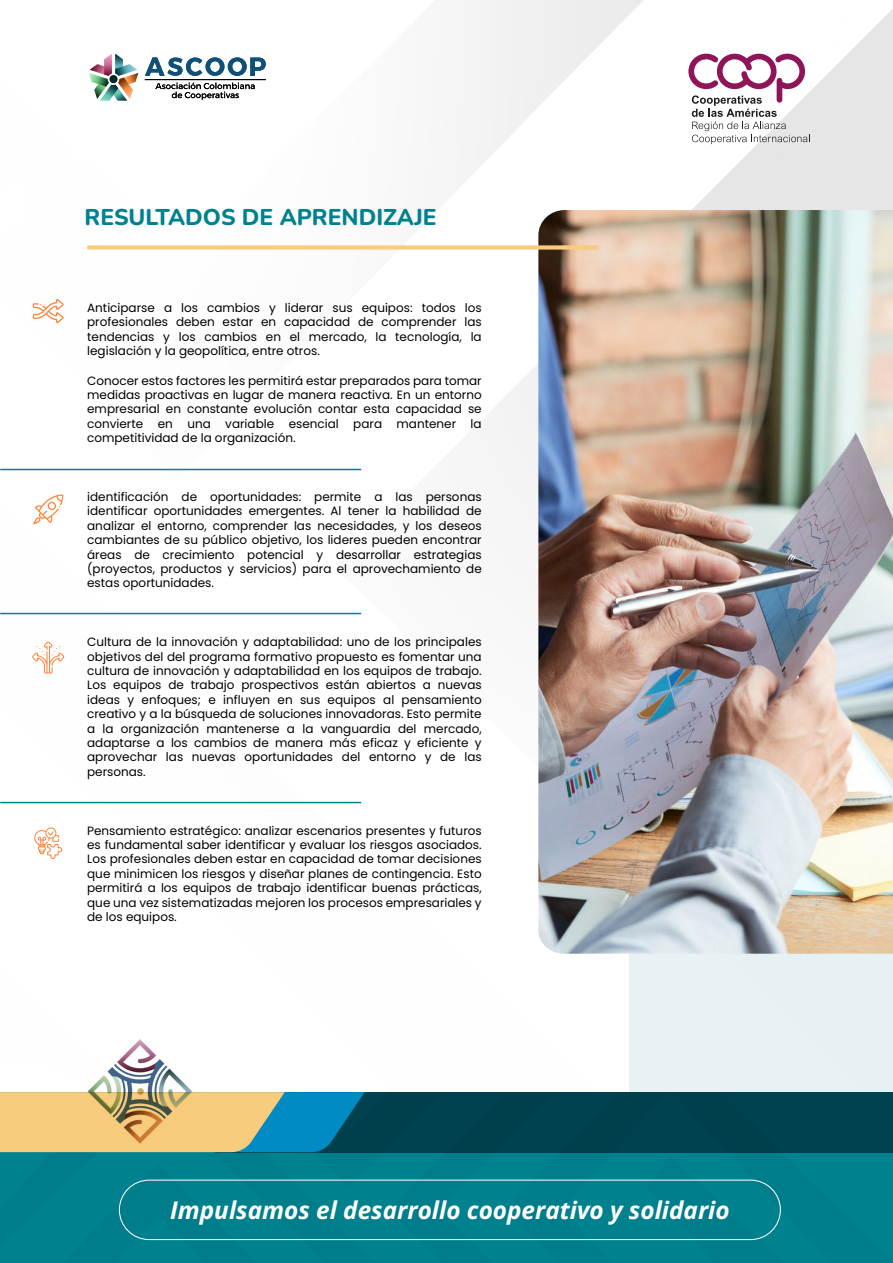
<style>
.page{position:relative;width:893px;height:1263px;background:#fff}
.page>*{position:absolute;margin:0;border:0;box-sizing:border-box;transform-origin:0 0}
.t1{font:italic 700 24.3px "Open Sans";color:#fff}
.t2{font:800 22.8px "Nunito";color:#00818e}
.t3{font:12px/14.4px "Poppins";color:#000;text-align:justify}
</style>
<div class="page">
<div style="left:629px;top:225px;width:264px;height:867px;background:#e6f2f3"></div>
<img style="left:538px;top:210px;width:355px;height:744px">
<div style="left:437px;top:1152px;width:456px;height:111px;background:#00818e"></div>
<div style="left:437px;top:1152px;width:203px;height:81px;background:#00818e"></div>
<div style="left:0;top:1152px;width:437px;height:111px;background:#00818e"></div>
<div style="left:119px;top:1179px;width:662px;height:61px;border:1px solid #fff;border-radius:30px"></div>
<div style="left:216px;top:1092px;width:677px;height:60px;background:#004250"></div>
<svg style="left:0;top:1092px;width:365px;height:60px;background:#97ac8f"></svg>
<img style="left:84px;top:1038px;width:110px;height:112px">
<div style="left:87px;top:245px;width:511px;height:5px;background:#f8cc7d"></div>
<hr style="left:0;top:469px;width:361px;height:1px;background:#008390">
<hr style="left:0;top:613px;width:361px;height:1px;background:#008390">
<hr style="left:0;top:802px;width:361px;height:1px;background:#008390">
<hr style="left:145px;top:79px;width:121px;height:1px;background:#000">
<svg style="left:145px;top:57px;width:121px;height:19px"></svg>
<svg style="left:155px;top:83px;width:100px;height:17px"></svg>
<svg style="left:89px;top:54px;width:49px;height:47px"></svg>
<svg style="left:33px;top:299px;width:31px;height:24px"></svg>
<svg style="left:33px;top:494px;width:30px;height:30px"></svg>
<svg style="left:34px;top:827px;width:29px;height:32px"></svg>
<svg style="left:32px;top:641px;width:32px;height:33px"></svg>
<svg style="left:688px;top:53px;width:122px;height:91px"></svg>
<h2 class="t2" style="left:85px;top:201px;width:354px">RESULTADOS DE APRENDIZAJE</h2>
<p class="t3" style="left:87px;top:301px;width:396px">Anticiparse a los cambios y liderar sus equipos: todos los profesionales deben estar en capacidad de comprender las tendencias y los cambios en el mercado, la tecnología, la legislación y la geopolítica, entre otros.</p>
<p class="t3" style="left:87px;top:373px;width:396px">Conocer estos factores les permitirá estar preparados para tomar medidas proactivas en lugar de manera reactiva. En un entorno empresarial en constante evolución contar esta capacidad se convierte en una variable esencial para mantener la competitividad de la organización.</p>
<p class="t3" style="left:87px;top:490px;width:396px">identificación de oportunidades: permite a las personas identificar oportunidades emergentes. Al tener la habilidad de analizar el entorno, comprender las necesidades, y los deseos cambiantes de su público objetivo, los lideres pueden encontrar áreas de crecimiento potencial y desarrollar estrategias (proyectos, productos y servicios) para el aprovechamiento de estas oportunidades.</p>
<p class="t3" style="left:87px;top:635px;width:396px">Cultura de la innovación y adaptabilidad: uno de los principales objetivos del del programa formativo propuesto es fomentar una cultura de innovación y adaptabilidad en los equipos de trabajo.<br>Los equipos de trabajo prospectivos están abiertos a nuevas ideas y enfoques; e influyen en sus equipos al pensamiento creativo y a la búsqueda de soluciones innovadoras. Esto permite a la organización mantenerse a la vanguardia del mercado, adaptarse a los cambios de manera más eficaz y eficiente y aprovechar las nuevas oportunidades del entorno y de las personas.</p>
<p class="t3" style="left:87px;top:823px;width:396px">Pensamiento estratégico: analizar escenarios presentes y futuros es fundamental saber identificar y evaluar los riesgos asociados.<br>Los profesionales deben estar en capacidad de tomar decisiones que minimicen los riesgos y diseñar planes de contingencia. Esto permitirá a los equipos de trabajo identificar buenas prácticas, que una vez sistematizadas mejoren los procesos empresariales y de los equipos.</p>
<h1 class="t1" style="left:170px;top:1194px;width:561px">Impulsamos el desarrollo cooperativo y solidario</h1>
</div>
